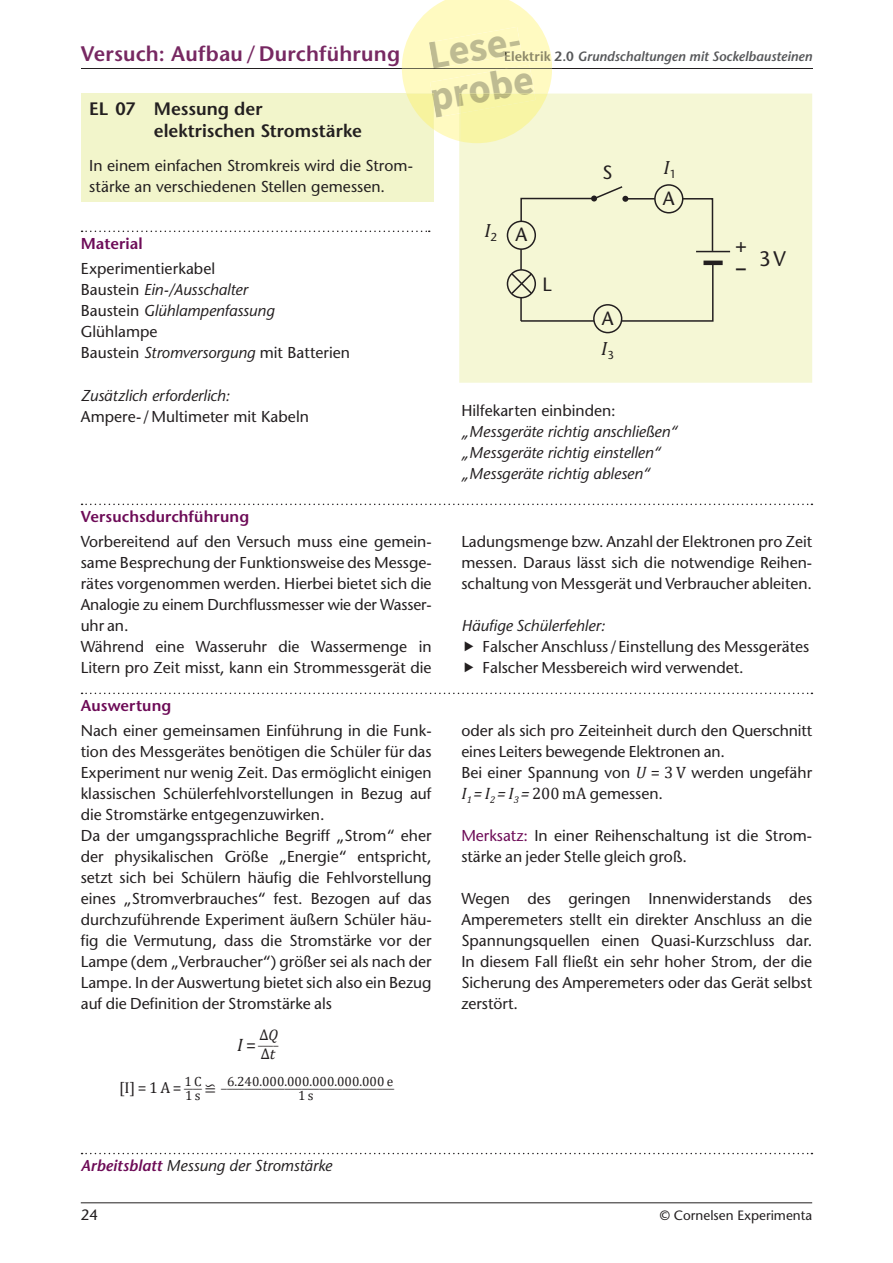
<style>
.page{position:relative;width:893px;height:1263px;background:#fff}
.page>*{position:absolute;margin:0;border:0;box-sizing:border-box;transform-origin:0 0}
.t1{font:700 40.5px/41.4px "CV Source Sans";color:#bebb92}
.t2{font:600 21px "Stone Sans Std";letter-spacing:.01em;color:#772862}
.t3{font:500 21px "Stone Sans Std";color:#231f20}
.t4{font:600 19.5px "Stone Sans Std";color:#231f20}
.t5{font:italic 19.2px "Cambria";color:#231f20}
.t6{font:500 19.2px "Stone Sans Std";color:#231f20}
.t7{font:600 18px/21.6px "Stone Sans Std";color:#231f20}
.t8{font:500 15.75px/21px "Stone Sans Std";color:#231f20}
.t9{font:italic 500 15.75px/21px "Stone Sans Std";letter-spacing:-.005em;color:#231f20}
.t10{font:600 15.75px "Stone Sans Std";letter-spacing:.005em;color:#6d0b57}
.t11{font:15.75px "Cambria";color:#231f20}
.t12{font:15.3px/18.9px "Cambria";color:#231f20}
.t13{font:500 15px "Stone Sans Std";color:#231f20}
.t14{font:italic 600 13.5px "Stone Sans Std";letter-spacing:-.005em;color:#57585a}
.t15{font:500 13.5px "Stone Sans Std";color:#231f20}
.t16{font:13.35px/14.2px "Cambria";color:#231f20}
.t17{font:13.35px/12.6px "Cambria";color:#231f20;text-align:center;scale:1.16 1}
.s1{font-style:normal;color:#8b8769}
.s2{font-style:italic}
.s3{font-style:italic;font-size:18px}
.s4{font-size:18px}
.s5{font-weight:600;color:#6d0b57}
.s6{font-family:"Cambria";font-weight:400;font-style:italic;font-size:16.5px}
.s7{font-family:"Cambria";font-weight:400;font-size:16.5px}
.s8{color:#6d0b57}
</style>
<div class="page">
<hr style="left:81px;top:1202px;width:731px;height:1px;background:#231f20">
<hr style="left:81px;top:68px;width:731px;height:1px;background:#231f20">
<svg style="left:82px;top:231px;width:348px;height:1px"></svg>
<svg style="left:82px;top:504px;width:730px;height:1px"></svg>
<svg style="left:82px;top:693px;width:730px;height:1px"></svg>
<div style="left:81px;top:94px;width:353px;height:108px;background:#f2f5cb"></div>
<div style="left:459px;top:94px;width:353px;height:289px;background:#f5f7d5"></div>
<svg style="left:82px;top:1153px;width:730px;height:1px"></svg>
<hr style="left:520px;top:247px;width:2px;height:74px;background:#231f20">
<div style="left:507px;top:270px;width:28px;height:28px;background:#54514a;border-radius:50%"></div>
<div style="left:507px;top:269px;width:29px;height:29px;border:2px solid #231f20;border-radius:50%"></div>
<svg style="left:510px;top:262px;width:204px;height:60px"></svg>
<div style="left:520px;top:185px;width:194px;height:67px;background:#f5f7d5"></div>
<div style="left:655px;top:185px;width:28px;height:28px;background:#f5f7d5;border-radius:50%"></div>
<div style="left:654px;top:184px;width:29px;height:29px;border:2px solid #231f20;border-radius:50%"></div>
<div style="left:507px;top:221px;width:28px;height:28px;background:#f5f7d5;border-radius:50%"></div>
<div style="left:507px;top:221px;width:29px;height:29px;border:2px solid #231f20;border-radius:50%"></div>
<div style="left:594px;top:305px;width:28px;height:28px;background:#f5f7d5;border-radius:50%"></div>
<div style="left:593px;top:304px;width:29px;height:29px;border:2px solid #231f20;border-radius:50%"></div>
<hr style="left:703px;top:261px;width:20px;height:4px;background:#231f20">
<hr style="left:696px;top:251px;width:34px;height:1px;background:#231f20">
<svg style="left:402px;top:0;width:150px;height:143px"></svg>
<h1 class="t1" style="left:419px;top:36px;width:107px;rotate:-10deg">Lese&shy;probe</h1>
<h2 class="t2" style="left:81px;top:41px;width:321px">Versuch: Aufbau / Durchführung</h2>
<p class="t14" style="left:504px;top:48px;width:310px"><span class="s1">Elektrik 2.0</span> Grundschaltungen mit Sockelbausteinen</p>
<p class="t7" style="left:154px;top:98px;width:210px;text-indent:-64px">EL 07 Messung der elektrischen Stromstärke</p>
<p class="t8" style="left:89px;top:156px;width:325px;line-height:20.2px">In einem einfachen Stromkreis wird die Strom&shy;stärke an verschiedenen Stellen gemessen.</p>
<p class="t6" style="left:602px;top:161px;width:11px">S</p>
<p class="t5" style="left:663px;top:154px;width:14px">I<sub>1</sub></p>
<p class="t6" style="left:663px;top:187px;width:13px">A</p>
<p class="t10" style="left:81px;top:234px;width:63px">Material</p>
<p class="t8" style="left:81px;top:258px;width:271px">Experimentierkabel<br>Baustein <span class="s2">Ein-/Ausschalter<br></span>Baustein <span class="s2">Glühlampenfassung<br></span>Glühlampe<br>Baustein <span class="s2">Stromversorgung</span> mit Batterien</p>
<p class="t9" style="left:81px;top:385px;width:150px">Zusätzlich erforderlich:</p>
<p class="t8" style="left:81px;top:406px;width:230px">Ampere- / Multimeter mit Kabeln</p>
<p class="t5" style="left:484px;top:217px;width:14px">I<sub>2</sub></p>
<p class="t6" style="left:515px;top:223px;width:13px">A</p>
<p class="t6" style="left:542px;top:273px;width:11px">L</p>
<p class="t6" style="left:602px;top:307px;width:13px">A</p>
<p class="t5" style="left:601px;top:335px;width:14px">I<sub>3</sub></p>
<p class="t8" style="left:461px;top:400px;width:156px">Hilfekarten einbinden:</p>
<p class="t9" style="left:461px;top:421px;width:218px">„Messgeräte richtig anschließen“ „Messgeräte richtig einstellen“ „Messgeräte richtig ablesen“</p>
<p class="t4" style="left:735px;top:233px;width:13px">+</p>
<h2 class="t3" style="left:736px;top:246px;width:51px"><sub>–</sub> 3 V</h2>
<p class="t10" style="left:81px;top:507px;width:170px">Versuchsdurchführung</p>
<p class="t8" style="left:81px;top:531px;width:352px">Vorbereitend auf den Versuch muss eine gemein&shy;same Besprechung der Funktionsweise des Messge&shy;rätes vorgenommen werden. Hierbei bietet sich die Analogie zu einem Durchflussmesser wie der Wasser&shy;uhr an.<br>Während eine Wasseruhr die Wassermenge in Litern pro Zeit misst, kann ein Strommessgerät die</p>
<p class="t8" style="left:461px;top:531px;width:352px;text-align:justify">Ladungsmenge bzw. Anzahl der Elektronen pro Zeit messen. Daraus lässt sich die notwendige Reihen&shy;schaltung von Messgerät und Verbraucher ableiten.</p>
<p class="t9" style="left:461px;top:615px;width:145px">Häufige Schülerfehler:</p>
<p class="t8" style="left:483px;top:636px;width:328px">Falscher Anschluss / Einstellung des Messgerätes<br>Falscher Messbereich wird verwendet.</p>
<p class="t10" style="left:81px;top:696px;width:92px">Auswertung</p>
<p class="t8" style="left:81px;top:720px;width:352px">Nach einer gemeinsamen Einführung in die Funk&shy;tion des Messgerätes benötigen die Schüler für das Experiment nur wenig Zeit. Das ermöglicht einigen klassischen Schülerfehlvorstellungen in Bezug auf die Stromstärke entgegenzuwirken.<br>Da der umgangssprachliche Begriff „Strom“ eher der physikalischen Größe „Energie“ entspricht, setzt sich bei Schülern häufig die Fehlvorstellung eines „Stromverbrauches“ fest. Bezogen auf das durchzuführende Experiment äußern Schüler häu&shy;fig die Vermutung, dass die Stromstärke vor der Lampe (dem „Verbraucher“) größer sei als nach der Lampe. In der Auswertung bietet sich also ein Bezug auf die Definition der Stromstärke als</p>
<p class="t16" style="left:237px;top:1033px;width:43px"><span class="s3">I</span> <span class="s4">=</span> ____</p>
<p class="t12" style="left:259px;top:1025px;width:20px">∆<span class="s2">Q </span>∆<span class="s2">t</span></p>
<p class="t16" style="left:185px;top:1074px;width:33px">1 C<br>1 s <sup>≌</sup></p>
<p class="t16" style="left:227px;top:1074px;width:168px">6.240.000.000.000.000.000 e</p>
<p class="t11" style="left:119px;top:1079px;width:84px">[I] = 1 A = <sup>____</sup></p>
<p class="t17" style="left:221px;top:1077px;width:151px">______________________________<br>1 s</p>
<p class="t9" style="left:81px;top:1155px;width:253px"><span class="s5">Arbeitsblatt</span> Messung der Stromstärke</p>
<p class="t8" style="left:461px;top:720px;width:352px">oder als sich pro Zeiteinheit durch den Querschnitt eines Leiters bewegende Elektronen an.<br>Bei einer Spannung von <span class="s6">U</span> <span class="s7">= 3 V</span> werden ungefähr <span class="s6">I</span><sub>1</sub> <span class="s6">= I</span><sub>2</sub> <span class="s6">= I</span><sub>3</sub> <span class="s6">=</span> <span class="s7">200 mA</span> gemessen.</p>
<p class="t8" style="left:461px;top:825px;width:352px"><span class="s8">Merksatz:</span> In einer Reihenschaltung ist die Strom&shy;stärke an jeder Stelle gleich groß.</p>
<p class="t8" style="left:461px;top:888px;width:352px;text-align:justify">Wegen des geringen Innenwiderstands des Amperemeters stellt ein direkter Anschluss an die Spannungsquellen einen Quasi-Kurzschluss dar.<br>In diesem Fall fließt ein sehr hoher Strom, der die Sicherung des Amperemeters oder das Gerät selbst zerstört.</p>
<p class="t13" style="left:81px;top:1206px;width:19px">24</p>
<p class="t15" style="left:660px;top:1208px;width:154px">© Cornelsen Experimenta</p>
</div>
